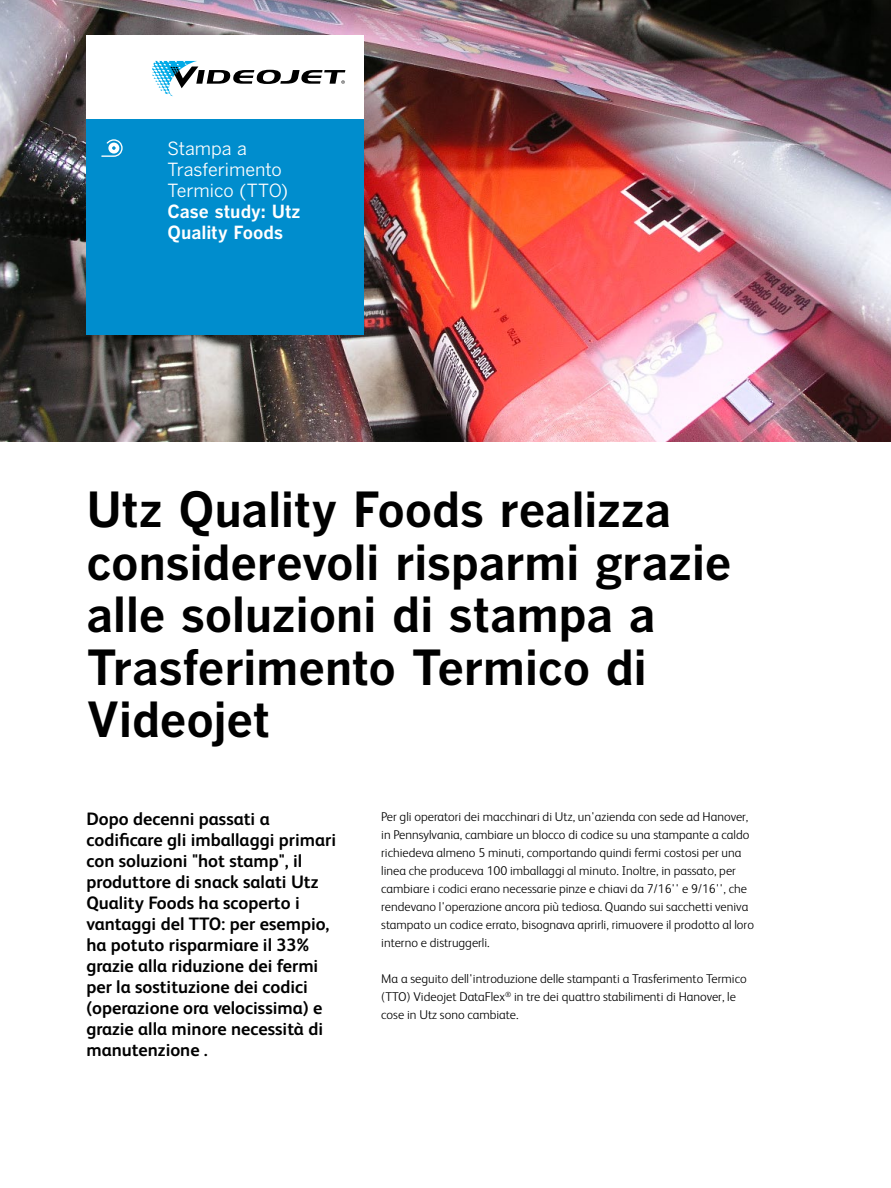
<style>
.page{position:relative;width:891px;height:1188px;background:#fff}
.page>*{position:absolute;margin:0;border:0;box-sizing:border-box;transform-origin:0 0}
.t1{font:48px/52.5px "Benton Got Bol";letter-spacing:-.01em;color:#000}
.t2{font:700 18px/21px "FS Albert";color:#000}
.t3{font:18px/21px "Benton Got Reg";letter-spacing:-.005em;color:#fff}
.t4{font:18px/21px "Benton Got Bol";color:#fff}
.t5{font:300 12.75px/18px "FS Albert";color:#000}
</style>
<div class="page">
<img style="left:0;top:0;width:891px;height:441px">
<div style="left:86px;top:36px;width:278px;height:83px;background:#fff"></div>
<svg style="left:152px;top:61px;width:193px;height:35px"></svg>
<div style="left:86px;top:119px;width:278px;height:216px;background:#008dcd"></div>
<svg style="left:101px;top:139px;width:22px;height:18px"></svg>
<h2 class="t3" style="left:167px;top:137px;width:122px">Stampa a<br>Trasferimento<br>Termico (TTO)</h2>
<h2 class="t4" style="left:167px;top:200px;width:135px">Case study: Utz<br>Quality Foods</h2>
<h1 class="t1" style="left:86px;top:482px;width:647px">Utz Quality Foods realizza considerevoli risparmi grazie alle soluzioni di stampa a<br>Trasferimento Termico di<br>Videojet</h1>
<p class="t2" style="left:86px;top:808px;width:251px">Dopo decenni passati a codificare gli imballaggi primari con soluzioni "hot stamp", il produttore di snack salati Utz<br>Quality Foods ha scoperto i vantaggi del TTO: per esempio, ha potuto risparmiare il 33% grazie alla riduzione dei fermi per la sostituzione dei codici (operazione ora velocissima) e grazie alla minore necessità di manutenzione .</p>
<p class="t5" style="left:381px;top:808px;width:374px">Per gli operatori dei macchinari di Utz, un'azienda con sede ad Hanover, in Pennsylvania, cambiare un blocco di codice su una stampante a caldo richiedeva almeno 5 minuti, comportando quindi fermi costosi per una linea che produceva 100 imballaggi al minuto. Inoltre, in passato, per cambiare i codici erano necessarie pinze e chiavi da 7/16'' e 9/16'', che rendevano l'operazione ancora più tediosa. Quando sui sacchetti veniva stampato un codice errato, bisognava aprirli, rimuovere il prodotto al loro interno e distruggerli.</p>
<p class="t5" style="left:381px;top:970px;width:367px">Ma a seguito dell'introduzione delle stampanti a Trasferimento Termico (TTO) Videojet DataFlex<sup>®</sup> in tre dei quattro stabilimenti di Hanover, le cose in Utz sono cambiate.</p>
</div>
